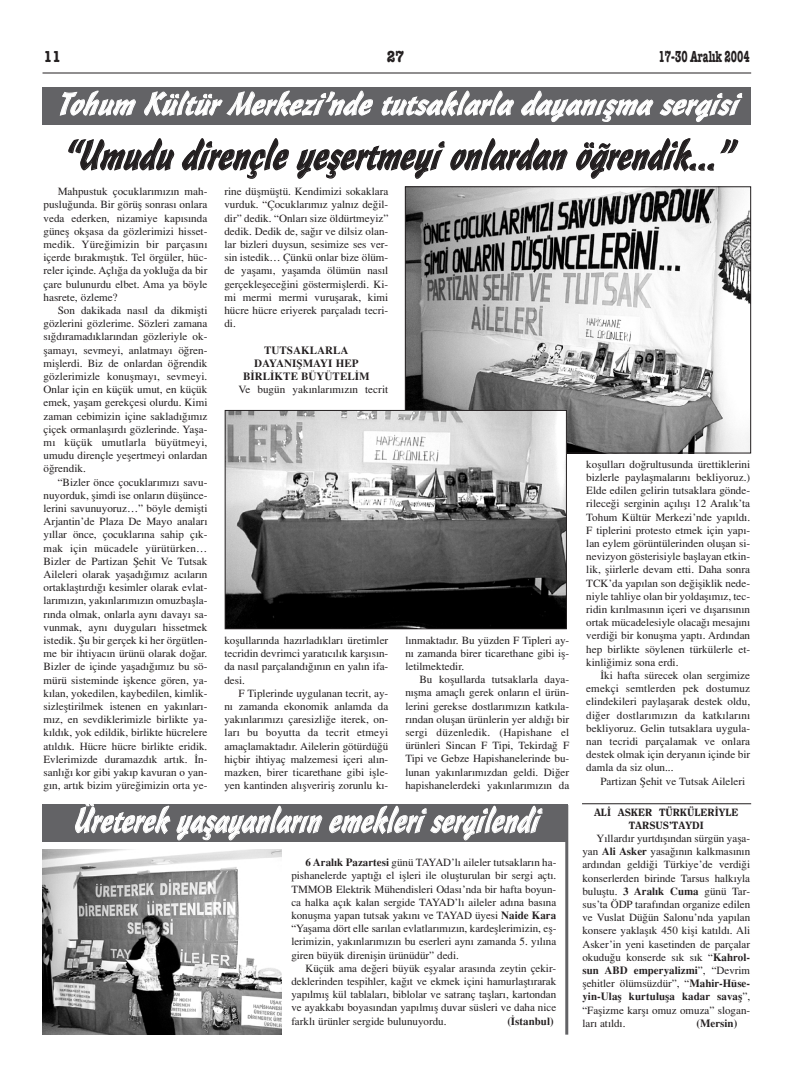
<style>
.page{position:relative;width:794px;height:1077px;background:#fff}
.page>*{position:absolute;margin:0;border:0;box-sizing:border-box;transform-origin:0 0}
.t1{font:italic 40px "Casca Script YM";color:#231f20;scale:.82 1}
.t2{font:italic 34.2px "Casca Script YM";color:#fff;scale:.8 1}
.t3{font:italic 31px "Casca Script YM";color:#fff;scale:.96 1}
.t4{font:700 16px "American Typewriter";color:#231f20;scale:.6 1}
.t5{font:700 16px "American Typewriter";color:#231f20;scale:.82 1}
.t6{font:11px/13.2px "Times Turk";color:#231f20;text-align:justify}
.t7{font:11px/13.2px "Times Turk B";color:#231f20;text-align:center}
.t8{font:800 11px/13.2px "Clearface";color:#231f20;text-align:center}
.s1{font-family:"Times Turk B"}
.s2{font-family:"Times Turk"}
</style>
<div class="page">
<img style="left:407px;top:188px;width:342px;height:264px">
<div style="left:405px;top:186px;width:346px;height:268px;border:1px solid #231f20"></div>
<div style="left:43px;top:804px;width:525px;height:38px;background:#636366"></div>
<hr style="left:43px;top:72px;width:708px;height:2px;background:#231f20">
<div style="left:43px;top:87px;width:708px;height:38px;background:#636366"></div>
<img style="left:227px;top:412px;width:338px;height:215px">
<div style="left:225px;top:410px;width:342px;height:219px;border:1px solid #231f20"></div>
<hr style="left:565px;top:805px;width:3px;height:230px;background:#636366">
<img style="left:43px;top:850px;width:239px;height:185px">
<hr style="left:582px;top:803px;width:169px;height:1px;background:#231f20">
<h3 class="t5" style="left:44px;top:51px;width:23px">11</h3>
<h3 class="t5" style="left:387px;top:51px;width:23px">27</h3>
<h3 class="t4" style="left:659px;top:51px;width:154px">17-30 Aralık 2004</h3>
<h3 class="t3" style="left:56px;top:91px;width:711px">Tohum Kültür Merkezi ’nde tutsaklarla dayan›flma serg isi</h3>
<h1 class="t1" style="left:63px;top:139px;width:816px">“Umudu direnç le y eflertmey i onlardan ö¤rendik...”</h1>
<p class="t6" style="left:44px;top:186px;width:165px;text-indent:14px">Mahpustuk çocuklar›m›z›n mah&shy;puslu¤unda. Bir görüfl sonras› onlara veda ederken, nizamiye kap›s›nda günefl okflasa da gözlerimizi hisset&shy;medik. Yüre¤imizin bir parças›n› içerde b›rakm›flt›k. Tel örgüler, hüc&shy;reler içinde. Açl›¤a da yoklu¤a da bir çare bulunurdu elbet. Ama ya böyle hasrete, özleme?</p>
<p class="t6" style="left:44px;top:305px;width:165px;text-indent:14px">Son dakikada nas›l da dikmiflti gözlerini gözlerime. Sözleri zamana s›¤d›ramad›klar›ndan gözleriyle ok&shy;flamay›, sevmeyi, anlatmay› ö¤ren&shy;mifllerdi. Biz de onlardan ö¤rendik gözlerimizle konuflmay›, sevmeyi.<br>Onlar için en küçük umut, en küçük emek, yaflam gerekçesi olurdu. Kimi zaman cebimizin içine saklad›¤›m›z çiçek ormanlafl›rd› gözlerinde. Yafla&shy;m› küçük umutlarla büyütmeyi, umudu dirençle yeflertmeyi onlardan ö¤rendik.</p>
<p class="t6" style="left:44px;top:477px;width:165px;text-indent:14px">“Bizler önce çocuklar›m›z› savu&shy;nuyorduk, flimdi ise onlar›n düflünce&shy;lerini savunuyoruz…” böyle demiflti Arjantin’de Plaza De Mayo analar› y›llar önce, çocuklar›na sahip ç›k&shy;mak için mücadele yürütürken… Bizler de Partizan fiehit Ve Tutsak Aileleri olarak yaflad›¤›m›z ac›lar›n ortaklaflt›rd›¤› kesimler olarak evlat&shy;lar›m›z›n, yak›nlar›m›z›n omuzbaflla&shy;r›nda olmak, onlarla ayn› davay› sa&shy;vunmak, ayn› duygular› hissetmek istedik. fiu bir gerçek ki her örgütlen&shy;me bir ihtiyac›n ürünü olarak do¤ar.<br>Bizler de içinde yaflad›¤›m›z bu sö&shy;mürü sisteminde iflkence gören, ya&shy;k›lan, yokedilen, kaybedilen, kimlik&shy;sizlefltirilmek istenen en yak›nlar›- m›z, en sevdiklerimizle birlikte ya&shy;k›ld›k, yok edildik, birlikte hücrelere at›ld›k. Hücre hücre birlikte eridik.<br>Evlerimizde duramazd›k art›k. ‹n&shy;sanl›¤› kor gibi yak›p kavuran o yan&shy;g›n, art›k bizim yüre¤imizin orta ye-</p>
<p class="t6" style="left:224px;top:186px;width:165px">rine düflmüfltü. Kendimizi sokaklara vurduk. “Çocuklar›m›z yaln›z de¤il&shy;dir” dedik. “Onlar› size öldürtmeyiz” dedik. Dedik de, sa¤›r ve dilsiz olan&shy;lar bizleri duysun, sesimize ses ver&shy;sin istedik… Çünkü onlar bize ölüm&shy;de yaflam›, yaflamda ölümün nas›l gerçekleflece¤ini göstermifllerdi. Ki&shy;mi mermi mermi vuruflarak, kimi hücre hücre eriyerek parçalad› tecri&shy;di.</p>
<p class="t7" style="left:243px;top:345px;width:128px">TUTSAKLARLA<br>DAYANIfiMAYI HEP<br>B‹RL‹KTE BÜYÜTEL‹M</p>
<p class="t6" style="left:239px;top:384px;width:151px">Ve bugün yak›nlar›m›z›n tecrit</p>
<p class="t6" style="left:224px;top:635px;width:165px">koflullar›nda haz›rlad›klar› üretimler tecridin devrimci yarat›c›l›k karfl›s›n&shy;da nas›l parçaland›¤›n›n en yal›n ifa&shy;desi.</p>
<p class="t6" style="left:224px;top:688px;width:165px;text-indent:14px">F Tiplerinde uygulanan tecrit, ay&shy;n› zamanda ekonomik anlamda da yak›nlar›m›z› çaresizli¤e iterek, on&shy;lar› bu boyutta da tecrit etmeyi amaçlamaktad›r. Ailelerin götürdü¤ü hiçbir ihtiyaç malzemesi içeri al›n&shy;mazken, birer ticarethane gibi iflle&shy;yen kantinden al›flveririfl zorunlu k›-</p>
<p class="t6" style="left:405px;top:635px;width:165px">l›nmaktad›r. Bu yüzden F Tipleri ay&shy;n› zamanda birer ticarethane gibi ifl&shy;letilmektedir.</p>
<p class="t6" style="left:405px;top:674px;width:165px;text-indent:14px">Bu koflullarda tutsaklarla daya&shy;n›flma amaçl› gerek onlar›n el ürün&shy;lerini gerekse dostlar›m›z›n katk›la&shy;r›ndan oluflan ürünlerin yer ald›¤› bir sergi düzenledik. (Hapishane el ürünleri Sincan F Tipi, Tekirda¤ F Tipi ve Gebze Hapishanelerinde bu&shy;lunan yak›nlar›m›zdan geldi. Di¤er hapishanelerdeki yak›nlar›m›z›n da</p>
<h2 class="t2" style="left:73px;top:806px;width:583px">Üreterek yaflayanlar›n emekleri sergilendi</h2>
<p class="t6" style="left:291px;top:857px;width:267px;text-indent:14px"><span class="s1">6 Aral›k Pazartesi</span> günü TAYAD’l› aileler tutsaklar›n ha&shy;pishanelerde yapt›¤› el iflleri ile oluflturulan bir sergi açt›.<br>TMMOB Elektrik Mühendisleri Odas›’nda bir hafta boyun&shy;ca halka aç›k kalan sergide TAYAD’l› aileler ad›na bas›na konuflma yapan tutsak yak›n› ve TAYAD üyesi <span class="s1">Naide Kara </span>“Yaflama dört elle sar›lan evlatlar›m›z›n, kardefllerimizin, efl&shy;lerimizin, yak›nlar›m›z›n bu eserleri ayn› zamanda 5. y›l›na giren büyük direniflin ürünüdür” dedi.</p>
<p class="t6" style="left:291px;top:963px;width:266px;text-indent:14px">Küçük ama de¤eri büyük eflyalar aras›nda zeytin çekir&shy;deklerinden tespihler, ka¤›t ve ekmek içini hamurlaflt›rarak yap›lm›fl kül tablalar›, biblolar ve satranç tafllar›, kartondan ve ayakkab› boyas›ndan yap›lm›fl duvar süsleri ve daha nice farkl› ürünler sergide bulunuyordu.</p>
<p class="t7" style="left:507px;top:1015px;width:48px">(‹stanbul)</p>
<p class="t6" style="left:586px;top:459px;width:165px">koflullar› do¤rultusunda ürettiklerini bizlerle paylaflmalar›n› bekliyoruz.)<br>Elde edilen gelirin tutsaklara gönde&shy;rilece¤i serginin aç›l›fl› 12 Aral›k’ta Tohum Kültür Merkezi’nde yap›ld›.<br>F tiplerini protesto etmek için yap›- lan eylem görüntülerinden oluflan si&shy;nevizyon gösterisiyle bafllayan etkin&shy;lik, fliirlerle devam etti. Daha sonra TCK’da yap›lan son de¤ifliklik nede&shy;niyle tahliye olan bir yoldafl›m›z, tec&shy;ridin k›r›lmas›n›n içeri ve d›flar›s›n›n ortak mücadelesiyle olaca¤› mesaj›n› verdi¤i bir konuflma yapt›. Ard›ndan hep birlikte söylenen türkülerle et&shy;kinli¤imiz sona erdi.</p>
<p class="t6" style="left:586px;top:670px;width:165px;text-indent:14px">‹ki hafta sürecek olan sergimize emekçi semtlerden pek dostumuz elindekileri paylaflarak destek oldu, di¤er dostlar›m›z›n da katk›lar›n› bekliyoruz. Gelin tutsaklara uygula&shy;nan tecridi parçalamak ve onlara destek olmak için deryan›n içinde bir damla da siz olun...</p>
<p class="t6" style="left:600px;top:776px;width:146px">Partizan fiehit ve Tutsak Aileleri</p>
<p class="t8" style="left:594px;top:807px;width:146px">AL‹ ASKER TÜRKÜLER‹YLE<br>TARSUS’TAYDI</p>
<p class="t6" style="left:582px;top:833px;width:169px;text-indent:14px">Y›llard›r yurtd›fl›ndan sürgün yafla&shy;yan <span class="s1">Ali Asker</span> yasa¤›n›n kalkmas›n›n ard›ndan geldi¤i Türkiye’de verdi¤i konserlerden birinde Tarsus halk›yla bulufltu. <span class="s1">3 Aral›k Cuma</span> günü Tar&shy;sus’ta ÖDP taraf›ndan organize edilen ve Vuslat Dü¤ün Salonu’nda yap›lan konsere yaklafl›k 450 kifli kat›ld›. Ali Asker’in yeni kasetinden de parçalar okudu¤u konserde s›k s›k “<span class="s1">Kahrol-</span></p>
<p class="t7" style="left:582px;top:965px;width:169px">sun ABD emperyalizmi<span class="s2">”, “Devrim</span></p>
<p class="t6" style="left:582px;top:978px;width:169px">flehitler ölümsüzdür”, “<span class="s1">Mahir-Hüse-</span></p>
<p class="t7" style="left:582px;top:991px;width:169px">yin-Ulafl kurtulufla kadar savafl<span class="s2">”,</span></p>
<p class="t6" style="left:582px;top:1005px;width:169px">“Faflizme karfl› omuz omuza” slogan&shy;lar› at›ld›.</p>
<p class="t7" style="left:696px;top:1018px;width:42px">(Mersin)</p>
</div>
